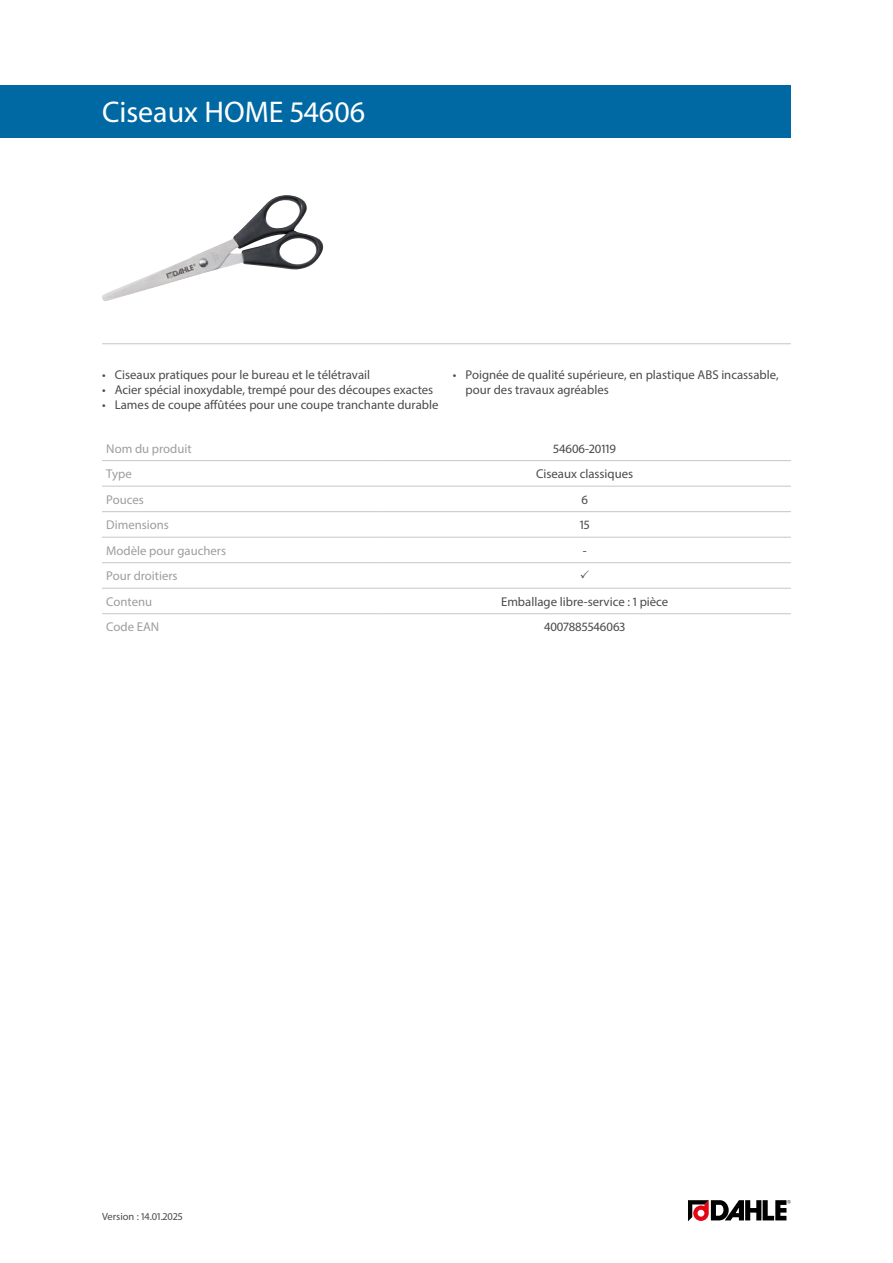
<style>
.page{position:relative;width:893px;height:1263px;background:#fff}
.page>*{position:absolute;margin:0;border:0;box-sizing:border-box;transform-origin:0 0}
.Produktname{font:30px "Myriad Pro";color:#fff}
.Produkttabelle_Zentr{font:12.75px/15.3px "Myriad Pro";color:#4a4a49}
.Produkttabelle_Links{font:12.75px "Myriad Pro";color:#9d9d9c}
.t1{font:10.5px "Myriad Pro";color:#4a4a49}
</style>
<div class="page">
<img style="left:102px;top:195px;width:222px;height:106px">
<hr style="left:102px;top:343px;width:689px;height:1px;background:#c6c6c6">
<svg style="left:688px;top:1200px;width:103px;height:21px"></svg>
<div style="left:0;top:85px;width:791px;height:53px;background:#0069a4"></div>
<hr style="left:102px;top:460px;width:276px;height:1px;background:#c6c6c6">
<hr style="left:378px;top:460px;width:413px;height:1px;background:#c6c6c6">
<hr style="left:102px;top:486px;width:276px;height:1px;background:#c6c6c6">
<hr style="left:378px;top:486px;width:413px;height:1px;background:#c6c6c6">
<hr style="left:102px;top:511px;width:276px;height:1px;background:#c6c6c6">
<hr style="left:378px;top:511px;width:413px;height:1px;background:#c6c6c6">
<hr style="left:102px;top:537px;width:276px;height:1px;background:#c6c6c6">
<hr style="left:378px;top:537px;width:413px;height:1px;background:#c6c6c6">
<hr style="left:102px;top:562px;width:276px;height:1px;background:#c6c6c6">
<hr style="left:378px;top:562px;width:413px;height:1px;background:#c6c6c6">
<hr style="left:102px;top:588px;width:276px;height:1px;background:#c6c6c6">
<hr style="left:378px;top:588px;width:413px;height:1px;background:#c6c6c6">
<hr style="left:102px;top:613px;width:276px;height:1px;background:#c6c6c6">
<hr style="left:378px;top:613px;width:413px;height:1px;background:#c6c6c6">
<p class="Produktname" style="left:102px;top:94px;width:265px">Ciseaux HOME 54606</p>
<p class="Produkttabelle_Zentr" style="left:102px;top:367px;width:270px">• Ciseaux pratiques pour le bureau et le télétravail</p>
<p class="Produkttabelle_Zentr" style="left:102px;top:382px;width:333px">• Acier spécial inoxydable, trempé pour des découpes exactes</p>
<p class="Produkttabelle_Zentr" style="left:102px;top:397px;width:338px">• Lames de coupe affûtées pour une coupe tranchante durable</p>
<p class="Produkttabelle_Zentr" style="left:466px;top:367px;width:314px;text-indent:-13px">• Poignée de qualité supérieure, en plastique ABS incassable, pour des travaux agréables</p>
<p class="Produkttabelle_Links" style="left:106px;top:440px;width:87px">Nom du produit</p>
<p class="Produkttabelle_Zentr" style="left:553px;top:440px;width:64px">54606-20119</p>
<p class="Produkttabelle_Links" style="left:106px;top:466px;width:27px">Type</p>
<p class="Produkttabelle_Zentr" style="left:536px;top:466px;width:99px">Ciseaux classiques</p>
<p class="Produkttabelle_Links" style="left:106px;top:491px;width:39px">Pouces</p>
<p class="Produkttabelle_Zentr" style="left:581px;top:492px;width:8px">6</p>
<p class="Produkttabelle_Links" style="left:106px;top:517px;width:64px">Dimensions</p>
<p class="Produkttabelle_Zentr" style="left:580px;top:517px;width:12px">15</p>
<p class="Produkttabelle_Links" style="left:106px;top:543px;width:121px">Modèle pour gauchers</p>
<p class="Produkttabelle_Zentr" style="left:583px;top:543px;width:5px">-</p>
<p class="Produkttabelle_Links" style="left:106px;top:568px;width:73px">Pour droitiers</p>
<p class="Produkttabelle_Links" style="left:106px;top:594px;width:47px">Contenu</p>
<p class="Produkttabelle_Zentr" style="left:501px;top:594px;width:169px">Emballage libre-service : 1 pièce</p>
<p class="Produkttabelle_Links" style="left:106px;top:619px;width:55px">Code EAN</p>
<p class="Produkttabelle_Zentr" style="left:544px;top:619px;width:83px">4007885546063</p>
<p class="t1" style="left:102px;top:1210px;width:82px">Version : 14.01.2025</p>
</div>
